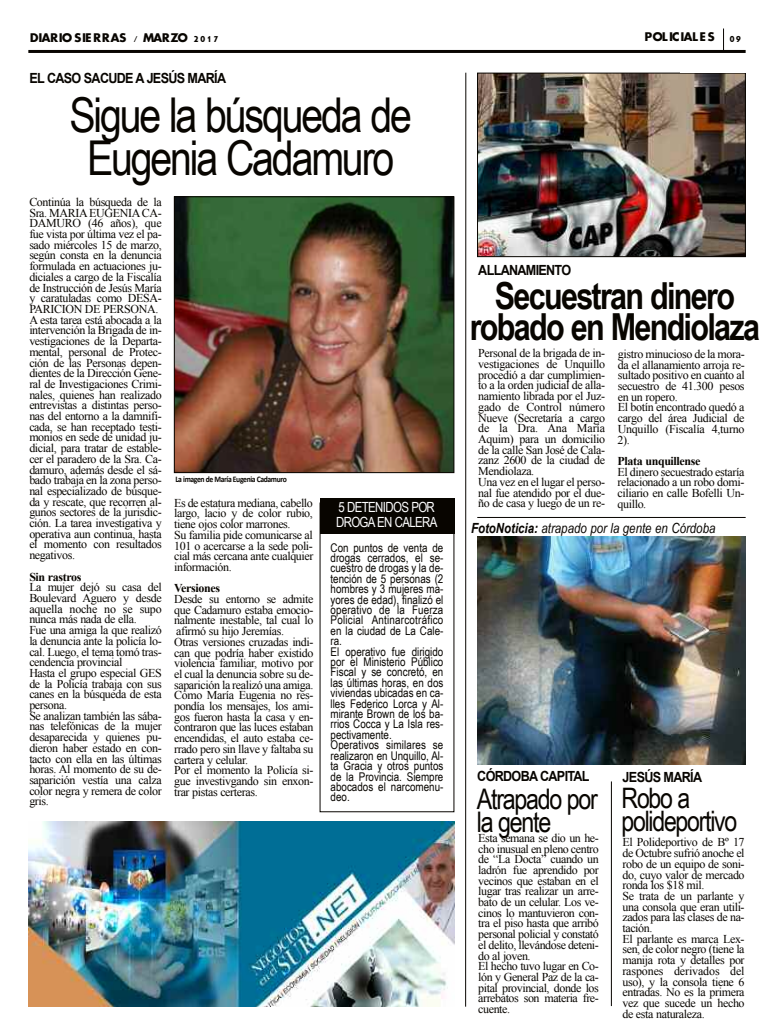
<style>
.page{position:relative;width:774px;height:1035px;background:#fff}
.page>*{position:absolute;margin:0;border:0;box-sizing:border-box;transform-origin:0 0}
.t1{font:48px/43px "Arial Narrow";letter-spacing:-.045em;color:#080500;text-align:center}
.t2{font:700 37.2px/31px "Arial Narrow";letter-spacing:-.045em;color:#080500;text-align:center}
.t3{font:28.4px/22.9px "Arial Narrow";letter-spacing:-.045em;color:#080500}
.t4{font:28.2px/22.8px "Arial Narrow";letter-spacing:-.045em;color:#080500}
.t5{font:700 14px "Arial";letter-spacing:-.055em;color:#080500;scale:.9 1}
.t6{font:italic 14px "Arial Narrow";color:#080500}
.t7{font:14px/15px "Arial Narrow";letter-spacing:-.045em;color:#fff}
.t8{font:700 13px "Aharoni";letter-spacing:.005em;color:#080500}
.t9{font:700 13px "Aharoni";letter-spacing:.045em;color:#080500}
.t10{font:12px/10.7px "Times New Roman";letter-spacing:-.03em;color:#080500}
.t11{font:12px/10.4px "Arial Narrow";color:#080500}
.t12{font:700 12px "Times New Roman";letter-spacing:-.03em;color:#080500}
.t13{font:700 8.5px "Calibri";letter-spacing:-.05em;color:#080500;scale:.9 1}
.s1{font-weight:700}
</style>
<div class="page">
<svg style="left:723px;top:29px;width:1px;height:21px"></svg>
<hr style="left:28px;top:50px;width:718px;height:3px;background:#080500">
<hr style="left:611px;top:781px;width:1px;height:225px;background:#080500">
<hr style="left:465px;top:73px;width:1px;height:933px;background:#080500">
<img style="left:176px;top:198px;width:276px;height:273px">
<div style="left:174px;top:196px;width:280px;height:277px;border:1px solid #080500"></div>
<hr style="left:477px;top:517px;width:269px;height:1px;background:#080500">
<img style="left:479px;top:75px;width:265px;height:180px">
<div style="left:477px;top:73px;width:269px;height:184px;border:1px solid #080500"></div>
<div style="left:320px;top:498px;width:134px;height:36px;background:#080500"></div>
<img style="left:28px;top:822px;width:426px;height:184px">
<img style="left:477px;top:537px;width:269px;height:227px">
<p class="t8" style="left:30px;top:33px;width:190px">DIARIO SIERRAS / MARZO 2017</p>
<p class="t9" style="left:644px;top:32px;width:98px">POLICIALES 09</p>
<p class="t5" style="left:30px;top:70px;width:220px">EL CASO SACUDE A JESÚS MARÍA</p>
<h1 class="t1" style="left:69px;top:93px;width:344px">Sigue la búsqueda de<br>Eugenia Cadamuro</h1>
<p class="t10" style="left:29px;top:196px;width:134px">Continúa la búsqueda de la<br>Sra. MARIAEUGENIACA-<br>DAMURO (46 años), que fue vista por última vez el pa&shy;sado miércoles 15 de marzo, según consta en la denuncia formulada en actuaciones ju&shy;diciales a cargo de la Fiscalía de Instrucción de Jesús María y caratuladas como DESA-<br>PARICION DE PERSONA.<br>A esta tarea está abocada a la intervención la Brigada de in&shy;vestigaciones de la Departa&shy;mental, personal de Protec&shy;ción de las Personas depen&shy;dientes de la Dirección Gene&shy;ral de Investigaciones Crimi&shy;nales, quienes han realizado entrevistas a distintas perso&shy;nas del entorno a la damnifi&shy;cada, se han receptado testi&shy;monios en sede de unidad ju&shy;dicial, para tratar de estable&shy;cer el paradero de la Sra. Ca&shy;damuro, además desde el sá&shy;bado trabaja en la zona perso&shy;nal especializado de búsque&shy;da y rescate, que recorren al&shy;gunos sectores de la jurisdic&shy;ción. La tarea investigativa y operativa aun continua, hasta el momento con resultados negativos.</p>
<p class="t12" style="left:29px;top:570px;width:54px">Sin rastros</p>
<p class="t10" style="left:29px;top:582px;width:134px">La mujer dejó su casa del<br>Boulevard Aguero y desde aquella noche no se supo nunca más nada de ella.<br>Fue una amiga la que realizó la denuncia ante la policía lo&shy;cal. Luego, el tema tomó tras&shy;cendencia provincial<br>Hasta el grupo especial GES de la Policía trabaja con sus canes en la búsqueda de esta persona.<br>Se analizan también las sába&shy;nas telefónicas de la mujer desaparecida y quienes pu&shy;dieron haber estado en con&shy;tacto con ella en las últimas horas. Al momento de su de&shy;saparición vestía una calza color negra y remera de color gris.</p>
<p class="t13" style="left:175px;top:476px;width:125px">La imagen de María Eugenia Cadamuro</p>
<p class="t10" style="left:174px;top:497px;width:141px">Es de estatura mediana, cabello largo, lacio y de color rubio, tiene ojos color marrones.<br>Su familia pide comunicarse al<br>101 o acercarse a la sede poli&shy;cial más cercana ante cualquier información.</p>
<p class="t12" style="left:174px;top:581px;width:48px">Versiones</p>
<p class="t10" style="left:174px;top:593px;width:141px">Desde su entorno se admite que Cadamuro estaba emocio&shy;nalmente inestable, tal cual lo afirmó su hijo Jeremías.<br>Otras versiones cruzadas indi&shy;can que podría haber existido violencia familiar, motivo por el cual la denuncia sobre su de&shy;saparición la realizó una amiga.<br>Como María Eugenia no res&shy;pondía los mensajes, los ami&shy;gos fueron hasta la casa y en&shy;contraron que las luces estaban encendidas, el auto estaba ce&shy;rrado pero sin llave y faltaba su cartera y celular.<br>Por el momento la Policía si&shy;gue investivgando sin enxon&shy;trar pistas certeras.</p>
<p class="t7" style="left:336px;top:499px;width:103px">5 DEtENIDOS POR<br>DROGA EN CALERA</p>
<p class="t11" style="left:331px;top:542px;width:114px">Con puntos de venta de drogas cerrados, el se&shy;cuestro de drogas y la de&shy;tención de 5 personas (2 hombres y 3 mujeres ma&shy;yores de edad), finalizó el operativo de la Fuerza<br>Policial Antinarcotráfico en la ciudad de La Cale&shy;ra.<br>El operativo fue dirigido por el Ministerio Público<br>Fiscal y se concretó, en las últimas horas, en dos viviendas ubicadas en ca&shy;lles Federico Lorca y Al&shy;mirante Brown de los ba&shy;rrios Cocca y La Isla res&shy;pectivamente.<br>Operativos similares se realizaron en Unquillo, Al&shy;ta Gracia y otros puntos de la Provincia. Siempre abocados el narcomenu&shy;deo.</p>
<p class="t5" style="left:478px;top:262px;width:105px">ALLANAMIENTO</p>
<h2 class="t2" style="left:470px;top:280px;width:292px">secuestran dinero robado en mendiolaza</h2>
<p class="t10" style="left:478px;top:348px;width:128px">Personal de la brigada de in&shy;vestigaciones de Unquillo procedió a dar cumplimien&shy;to a la orden judicial de alla&shy;namiento librada por el Juz&shy;gado de Control número<br>Nueve (Secretaría a cargo de la Dra. Ana María<br>Aquim) para un domicilio de la calle San José de Cala&shy;zanz 2600 de la ciudad de<br>Mendiolaza.<br>Una vez en el lugar el perso&shy;nal fue atendido por el due&shy;ño de casa y luego de un re-</p>
<p class="t10" style="left:618px;top:348px;width:129px">gistro minucioso de la mora&shy;da el allanamiento arroja re&shy;sultado positivo en cuanto al secuestro de 41.300 pesos en un ropero.<br>El botín encontrado quedó a cargo del área Judicial de<br>Unquillo (Fiscalía 4,turno<br>2).</p>
<p class="t12" style="left:617px;top:454px;width:84px">Plata unquillense</p>
<p class="t10" style="left:617px;top:466px;width:128px;text-align:justify">El dinero secuestrado estaría relacionado a un robo domi&shy;ciliario en calle Bofelli Un&shy;quillo.</p>
<p class="t6" style="left:471px;top:520px;width:246px"><span class="s1">FotoNoticia:</span> atrapado por la gente en Córdoba</p>
<p class="t5" style="left:477px;top:768px;width:126px">CÓRDOBA CAPITAL</p>
<h3 class="t3" style="left:477px;top:787px;width:122px">Atrapado por la gente</h3>
<p class="t10" style="left:478px;top:832px;width:122px">Esta semana se dio un he&shy;cho inusual en pleno centro de “La Docta” cuando un ladrón fue aprendido por vecinos que estaban en el lugar tras realizar un arre&shy;bato de un celular. Los ve&shy;cinos lo mantuvieron con&shy;tra el piso hasta que arribó personal policial y constató el delito, llevándose deteni&shy;do al joven.<br>El hecho tuvo lugar en Co&shy;lón y General Paz de la ca&shy;pital provincial, donde los arrebatos son materia fre&shy;cuente.</p>
<p class="t5" style="left:623px;top:769px;width:90px">JESÚS MARÍA</p>
<h3 class="t4" style="left:622px;top:786px;width:117px">Robo a polideportivo</h3>
<p class="t10" style="left:622px;top:837px;width:124px">El Polideportivo de Bº 17 de Octubre sufrió anoche el robo de un equipo de soni&shy;do, cuyo valor de mercado ronda los $18 mil.<br>Se trata de un parlante y una consola que eran utili&shy;zados para las clases de na&shy;tación.<br>El parlante es marca Lex&shy;sen, de color negro (tiene la manija rota y detalles por raspones derivados del uso), y la consola tiene 6 entradas. No es la primera vez que sucede un hecho de esta naturaleza.</p>
</div>
